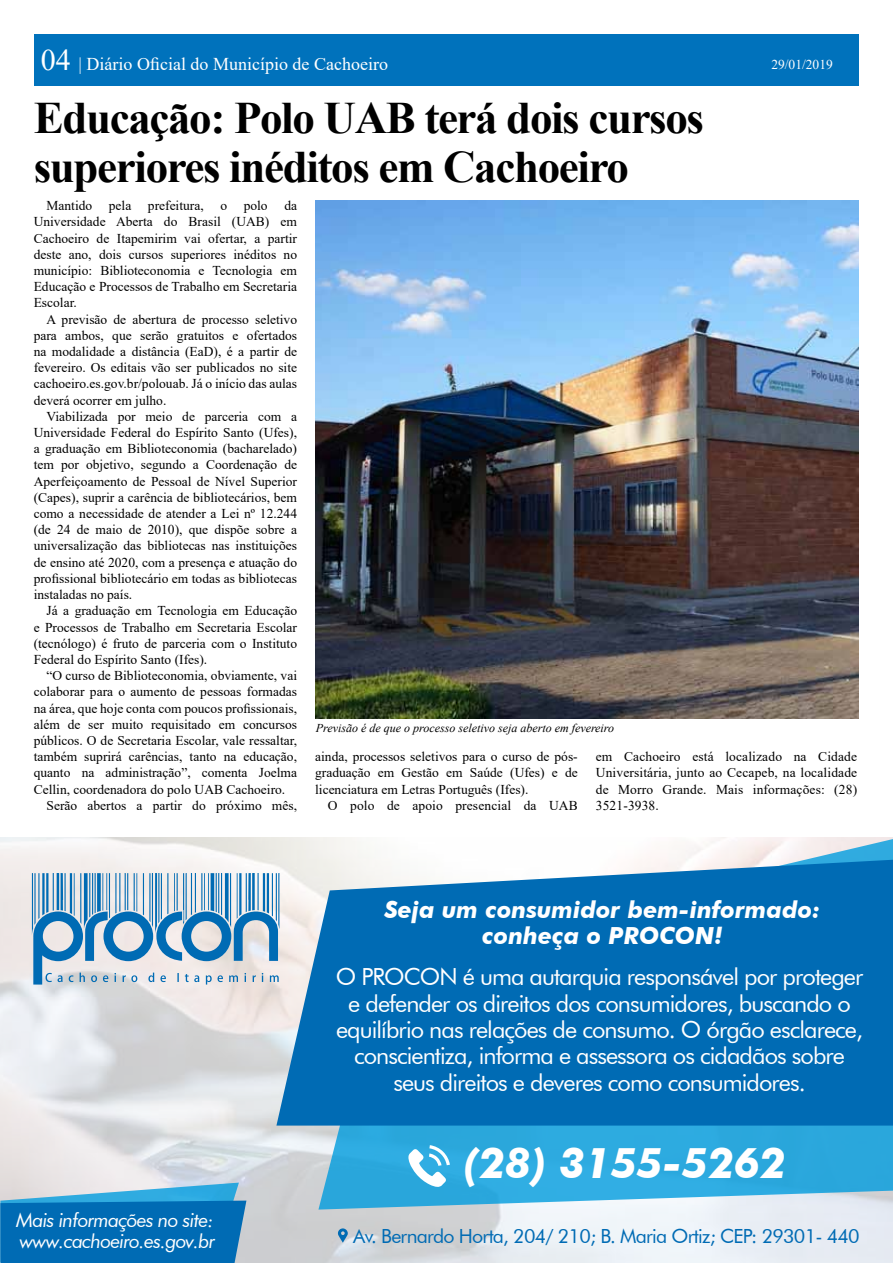
<style>
.page{position:relative;width:893px;height:1263px;background:#fff}
.page>*{position:absolute;margin:0;border:0;box-sizing:border-box;transform-origin:0 0}
.t1{font:700 45px/49.5px "Times New Roman";letter-spacing:-.03em;color:#000}
.t2{font:italic 700 42.45px "Futura BT";color:#fff}
.t3{font:23.55px/26.4px "Futura BT";letter-spacing:-.04em;color:#fff;text-align:center}
.t4{font:italic 700 23.55px/26.4px "Futura BT";color:#fff;text-align:center}
.t5{font:19.5px "Futura BT";letter-spacing:-.04em;color:#006bb4}
.t6{font:italic 19.5px/21px "Futura BT";letter-spacing:-.04em;color:#fff}
.t7{font:18px "Times New Roman";color:#fff}
.t8{font:13.5px/16.2px "Times New Roman";color:#000;text-align:justify}
.t9{font:13.5px "Times New Roman";color:#fff}
.t10{font:italic 12px "Times New Roman";color:#000}
.s1{font-size:30px}
</style>
<div class="page">
<img style="left:315px;top:201px;width:543px;height:518px">
<div style="left:34px;top:34px;width:824px;height:52px;background:#0072bc"></div>
<img style="left:0;top:837px;width:893px;height:426px">
<svg style="left:318px;top:839px;width:575px;height:370px;fill:#2dabe0"></svg>
<svg style="left:408px;top:1145px;width:42px;height:42px"></svg>
<svg style="left:276px;top:860px;width:617px;height:265px;background:#1778b9"></svg>
<svg style="left:32px;top:873px;width:247px;height:111px;background:#97bad3"></svg>
<svg style="left:0;top:1182px;width:246px;height:81px;background:#2582bf"></svg>
<svg style="left:338px;top:1228px;width:10px;height:15px"></svg>
<h3 class="t7" style="left:41px;top:51px;width:349px"><span class="s1">04</span> | Diário Oficial do Município de Cachoeiro</h3>
<p class="t9" style="left:771px;top:54px;width:63px">29/01/2019</p>
<h1 class="t1" style="left:34px;top:91px;width:672px">Educação: Polo UAB terá dois cursos superiores inéditos em Cachoeiro</h1>
<p class="t8" style="left:34px;top:197px;width:265px;text-indent:13px">Mantido pela prefeitura, o polo da Universidade Aberta do Brasil (UAB) em Cachoeiro de Itapemirim vai ofertar, a partir deste ano, dois cursos superiores inéditos no município: Biblioteconomia e Tecnologia em Educação e Processos de Trabalho em Secretaria Escolar.</p>
<p class="t8" style="left:34px;top:311px;width:265px;text-indent:13px">A previsão de abertura de processo seletivo para ambos, que serão gratuitos e ofertados na modalidade a distância (EaD), é a partir de fevereiro. Os editais vão ser publicados no site cachoeiro.es.gov.br/polouab. Já o início das aulas deverá ocorrer em julho.</p>
<p class="t8" style="left:34px;top:408px;width:265px;text-indent:13px">Viabilizada por meio de parceria com a Universidade Federal do Espírito Santo (Ufes), a graduação em Biblioteconomia (bacharelado) tem por objetivo, segundo a Coordenação de Aperfeiçoamento de Pessoal de Nível Superior (Capes), suprir a carência de bibliotecários, bem como a necessidade de atender a Lei nº 12.244 (de 24 de maio de 2010), que dispõe sobre a universalização das bibliotecas nas instituições de ensino até 2020, com a presença e atuação do profissional bibliotecário em todas as bibliotecas instaladas no país.</p>
<p class="t8" style="left:34px;top:602px;width:265px;text-indent:13px">Já a graduação em Tecnologia em Educação e Processos de Trabalho em Secretaria Escolar (tecnólogo) é fruto de parceria com o Instituto Federal do Espírito Santo (Ifes).</p>
<p class="t8" style="left:46px;top:667px;width:252px">“O curso de Biblioteconomia, obviamente, vai</p>
<p class="t8" style="left:34px;top:683px;width:265px">colaborar para o aumento de pessoas formadas</p>
<p class="t8" style="left:34px;top:699px;width:265px">na área, que hoje conta com poucos profissionais,</p>
<p class="t8" style="left:34px;top:716px;width:265px">além de ser muito requisitado em concursos</p>
<p class="t8" style="left:34px;top:732px;width:265px">públicos. O de Secretaria Escolar, vale ressaltar,</p>
<p class="t8" style="left:34px;top:748px;width:265px">também suprirá carências, tanto na educação,</p>
<p class="t8" style="left:34px;top:764px;width:265px">quanto na administração”, comenta Joelma</p>
<p class="t8" style="left:34px;top:780px;width:253px">Cellin, coordenadora do polo UAB Cachoeiro.</p>
<p class="t8" style="left:46px;top:797px;width:252px">Serão abertos a partir do próximo mês,</p>
<p class="t10" style="left:316px;top:720px;width:300px">Previsão é de que o processo seletivo seja aberto em fevereiro</p>
<p class="t8" style="left:315px;top:748px;width:264px">ainda, processos seletivos para o curso de pós&shy;graduação em Gestão em Saúde (Ufes) e de licenciatura em Letras Português (Ifes).</p>
<p class="t8" style="left:328px;top:797px;width:251px">O polo de apoio presencial da UAB</p>
<p class="t8" style="left:596px;top:748px;width:263px">em Cachoeiro está localizado na Cidade Universitária, junto ao Cecapeb, na localidade de Morro Grande. Mais informações: (28)<br>3521-3938.</p>
<h3 class="t6" style="left:16px;top:1209px;width:201px">Mais informações no site: www.cachoeiro.es.gov.br</h3>
<h3 class="t4" style="left:384px;top:896px;width:438px">Seja um consumidor bem-informado: conheça o PROCON!</h3>
<p class="t3" style="left:336px;top:963px;width:529px">O PROCON é uma autarquia responsável por proteger e defender os direitos dos consumidores, buscando o equilíbrio nas relações de consumo. O órgão esclarece, conscientiza, informa e assessora os cidadãos sobre seus direitos e deveres como consumidores.</p>
<h2 class="t2" style="left:464px;top:1137px;width:323px">(28) 3155-5262</h2>
<h3 class="t5" style="left:353px;top:1224px;width:508px">Av. Bernardo Horta, 204/ 210; B. Maria Ortiz; CEP: 29301- 440</h3>
</div>
